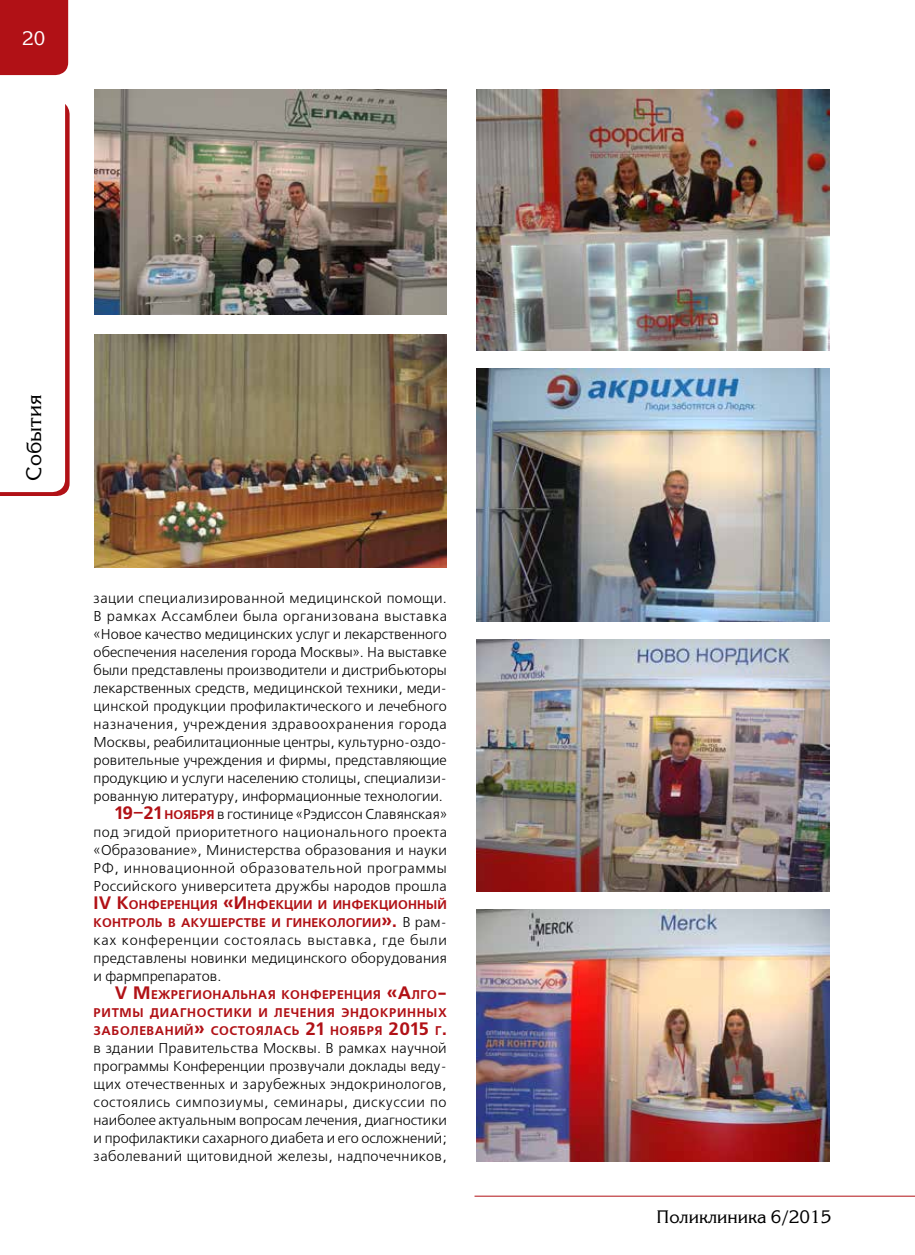
<style>
.page{position:relative;width:915px;height:1255px;background:#fff}
.page>*{position:absolute;margin:0;border:0;box-sizing:border-box;transform-origin:0 0}
.t1{font:21px "Korinna C";color:#000}
.t2{font:19.5px "Korinna C";color:#fff}
.t3{font:18px "Korinna C";color:#000}
.t4{font:14.25px/18px "Free Set C";letter-spacing:.01em;color:#000;text-align:justify}
.t5{font:700 12.6px/18px "Free Set C";letter-spacing:.015em;color:#b11116}
.s1{font-weight:700;font-size:18px;color:#b11116}
.s2{font-weight:700;font-size:12.6px;color:#b11116}
.s3{font-size:18px}
.s4{font-weight:400;font-size:14.25px;color:#000}
</style>
<div class="page">
<div style="left:0;top:0;width:68px;height:75px;background:#b11116"></div>
<hr style="left:474px;top:1195px;width:440px;height:1px;background:#b11116">
<svg style="left:0;top:104px;width:70px;height:392px"></svg>
<img style="left:94px;top:334px;width:352px;height:233px">
<img style="left:94px;top:89px;width:352px;height:226px">
<img style="left:476px;top:909px;width:353px;height:252px">
<img style="left:476px;top:639px;width:353px;height:252px">
<img style="left:476px;top:369px;width:353px;height:252px">
<img style="left:476px;top:89px;width:353px;height:262px">
<h2 class="t2" style="left:22px;top:27px;width:25px">20</h2>
<h1 class="t1" style="left:22px;top:480px;width:87px;rotate:-90deg">События</h1>
<p class="t4" style="left:94px;top:590px;width:355px;text-align:right">зации специализированной медицинской помощи.<br>В рамках Ассамблеи была организована выставка «Новое качество медицинских услуг и лекарственного обеспечения населения города Москвы». На выставке были представлены производители и дистрибьюторы лекарственных средств, медицинской техники, меди&shy;цинской продукции профилактического и лечебного назначения, учреждения здравоохранения города Москвы, реабилитационные центры, культурно-оздо&shy;ровительные учреждения и фирмы, представляющие продукцию и услуги населению столицы, специализи&shy;рованную литературу, информационные технологии.<br><span class="s1">19–21</span> <span class="s2">ноября</span> в гостинице «Рэдиссон Славянская» под эгидой приоритетного национального проекта «Образование», Министерства образования и науки РФ, инновационной образовательной программы Российского университета дружбы народов прошла</p>
<p class="t5" style="left:94px;top:896px;width:354px"><span class="s3">IV К</span>онференция <span class="s3">«И</span> нфекции и инфекционный контроль в акушерстве и гинекологии<span class="s3">».</span> <span class="s4">В рам-</span></p>
<p class="t4" style="left:94px;top:932px;width:355px">ках конференции состоялась выставка, где были представлены новинки медицинского оборудования и фармпрепаратов.</p>
<p class="t5" style="left:94px;top:986px;width:354px;text-align:justify;text-indent:21px"><span class="s3">V М</span> ежрегиональная конференция <span class="s3">«А</span>лго&shy;ритмы диагностики и лечения эндокринных заболеваний<span class="s3">»</span> состоялась <span class="s3">21</span> ноября <span class="s3">2015</span> г<span class="s3">.</span></p>
<p class="t4" style="left:94px;top:1040px;width:355px">в здании Правительства Москвы. В рамках научной программы Конференции прозвучали доклады веду&shy;щих отечественных и зарубежных эндокринологов, состоялись симпозиумы, семинары, дискуссии по наиболее актуальным вопросам лечения, диагностики и профилактики сахарного диабета и его осложнений; заболеваний щитовидной железы, надпочечников,</p>
<p class="t3" style="left:656px;top:1206px;width:176px">Поликлиника 6/2015</p>
</div>
